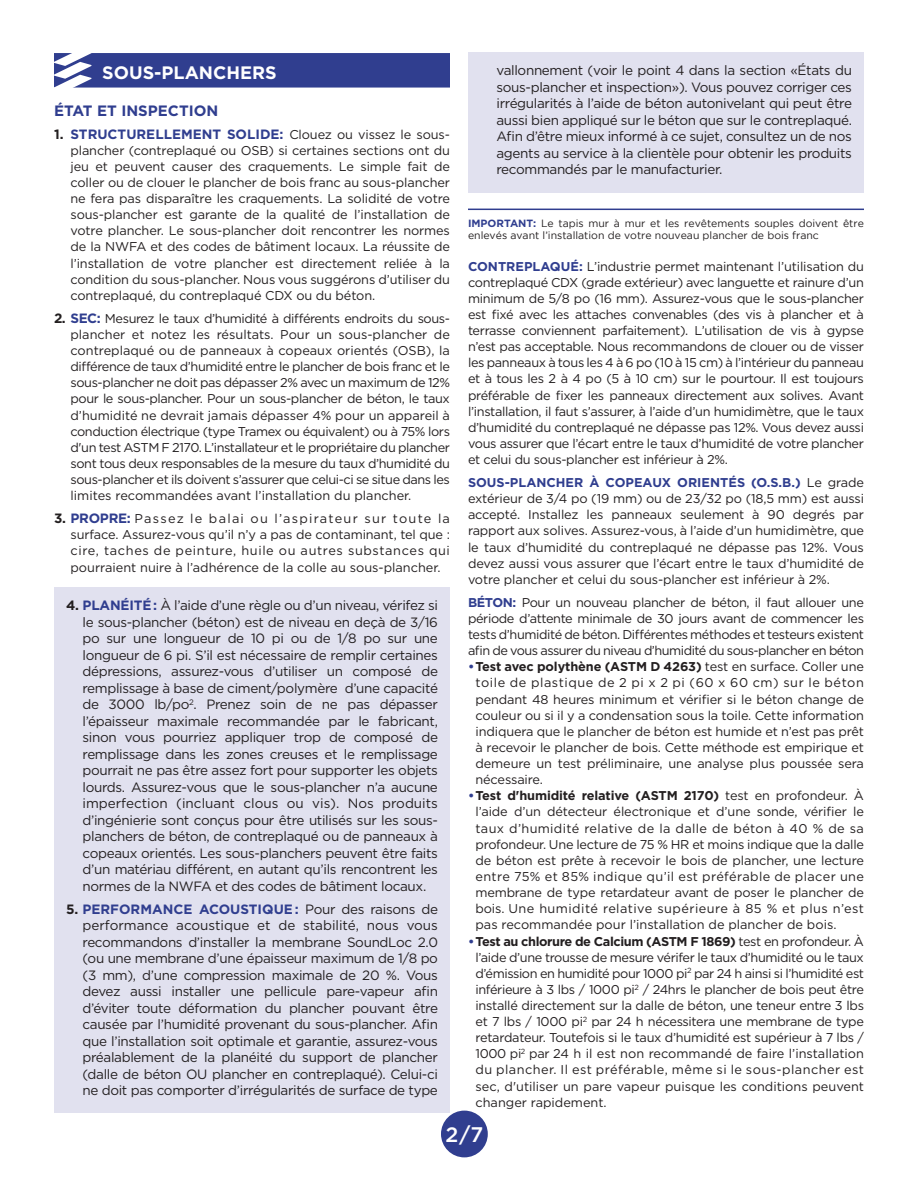
<style>
.page{position:relative;width:918px;height:1188px;background:#fff}
.page>*{position:absolute;margin:0;border:0;box-sizing:border-box;transform-origin:0 0}
.t1{font:500 21px "Gotham";color:#fff}
.t2{font:700 18px "Gotham";color:#fff}
.t3{font:700 15px "Gotham";color:#303e8f}
.t4{font:13.5px/16.5px "Gotham";letter-spacing:-.025em;color:#231f20;text-align:justify}
.t5{font:700 13.5px "Gotham";color:#303e8f}
.t6{font:12.75px/16.2px "Gotham";letter-spacing:-.01em;color:#231f20;text-align:justify}
.t7{font:10.5px/12px "Gotham";color:#231f20}
.s1{color:#231f20}
.s2{font-weight:400;font-size:12.75px;color:#231f20}
.s3{font-weight:700;font-size:13.5px}
.s4{font-weight:700;font-size:13.5px;color:#303e8f}
.s5{font-weight:700}
.s6{font-weight:700;color:#303e8f}
</style>
<div class="page">
<div style="left:441px;top:1111px;width:47px;height:46px;background:#303e8f;border-radius:50%"></div>
<div style="left:54px;top:53px;width:396px;height:35px;background:#303e8f"></div>
<svg style="left:54px;top:53px;width:37px;height:35px"></svg>
<hr style="left:468px;top:209px;width:396px;height:1px;background:#303e8f">
<div style="left:54px;top:588px;width:396px;height:525px;background:#e1e1ef"></div>
<div style="left:468px;top:52px;width:396px;height:141px;background:#e1e1ef"></div>
<h2 class="t2" style="left:102px;top:60px;width:176px">SOUS-PLANCHERS</h2>
<p class="t3" style="left:54px;top:101px;width:166px">ÉTAT ET INSPECTION</p>
<p class="t5" style="left:54px;top:125px;width:397px"><span class="s1">1.</span> STRUCTURELLEMENT SOLIDE: <span class="s2">Clouez ou vissez le sous-</span></p>
<p class="t6" style="left:70px;top:142px;width:381px">plancher (contreplaqué ou OSB) si certaines sections ont du jeu et peuvent causer des craquements. Le simple fait de coller ou de clouer le plancher de bois franc au sous-plancher ne fera pas disparaître les craquements. La solidité de votre sous-plancher est garante de la qualité de l’installation de votre plancher. Le sous-plancher doit rencontrer les normes de la NWFA et des codes de bâtiment locaux. La réussite de l’installation de votre plancher est directement reliée à la condition du sous-plancher. Nous vous suggérons d’utiliser du contreplaqué, du contreplaqué CDX ou du béton.</p>
<p class="t6" style="left:71px;top:310px;width:381px;text-indent:-17px"><span class="s3">2.</span> <span class="s4">SEC:</span> Mesurez le taux d’humidité à différents endroits du sous&shy;plancher et notez les résultats. Pour un sous-plancher de contreplaqué ou de panneaux à copeaux orientés (OSB), la différence de taux d’humidité entre le plancher de bois franc et le sous-plancher ne doit pas dépasser 2% avec un maximum de 12% pour le sous-plancher. Pour un sous-plancher de béton, le taux d’humidité ne devrait jamais dépasser 4% pour un appareil à conduction électrique (type Tramex ou équivalent) ou à 75% lors d'un test ASTM F 2170. L’installateur et le propriétaire du plancher sont tous deux responsables de la mesure du taux d’humidité du sous-plancher et ils doivent s’assurer que celui-ci se situe dans les limites recommandées avant l’installation du plancher.</p>
<p class="t6" style="left:70px;top:510px;width:381px;text-indent:-16px"><span class="s3">3.</span> <span class="s4">PROPRE:</span> Passez le balai ou l’aspirateur sur toute la surface. Assurez-vous qu’il n’y a pas de contaminant, tel que : cire, taches de peinture, huile ou autres substances qui pourraient nuire à l’adhérence de la colle au sous-plancher.</p>
<p class="t4" style="left:82px;top:597px;width:357px;text-indent:-16px"><span class="s5">4.</span> <span class="s6">PLANÉITÉ :</span> À l’aide d’une règle ou d’un niveau, vérifez si le sous-plancher (béton) est de niveau en deçà de 3/16 po sur une longueur de 10 pi ou de 1/8 po sur une longueur de 6 pi. S’il est nécessaire de remplir certaines dépressions, assurez-vous d’utiliser un composé de remplissage à base de ciment/polymère d’une capacité de 3000 lb/po<sup>2</sup>. Prenez soin de ne pas dépasser l’épaisseur maximale recommandée par le fabricant, sinon vous pourriez appliquer trop de composé de remplissage dans les zones creuses et le remplissage pourrait ne pas être assez fort pour supporter les objets lourds. Assurez-vous que le sous-plancher n’a aucune imperfection (incluant clous ou vis). Nos produits d’ingénierie sont conçus pour être utilisés sur les sous&shy;planchers de béton, de contreplaqué ou de panneaux à copeaux orientés. Les sous-planchers peuvent être faits d’un matériau différent, en autant qu’ils rencontrent les normes de la NWFA et des codes de bâtiment locaux.</p>
<p class="t4" style="left:83px;top:900px;width:357px;text-indent:-16px"><span class="s5">5.</span> <span class="s6">PERFORMANCE ACOUSTIQUE :</span> Pour des raisons de performance acoustique et de stabilité, nous vous recommandons d’installer la membrane SoundLoc 2.0 (ou une membrane d’une épaisseur maximum de 1/8 po (3 mm), d’une compression maximale de 20 %. Vous devez aussi installer une pellicule pare-vapeur afin d’éviter toute déformation du plancher pouvant être causée par l’humidité provenant du sous-plancher. Afin que l’installation soit optimale et garantie, assurez-vous préalablement de la planéité du support de plancher (dalle de béton OU plancher en contreplaqué). Celui-ci ne doit pas comporter d’irrégularités de surface de type</p>
<p class="t4" style="left:496px;top:62px;width:357px">vallonnement (voir le point 4 dans la section «États du sous-plancher et inspection»). Vous pouvez corriger ces irrégularités à l’aide de béton autonivelant qui peut être aussi bien appliqué sur le béton que sur le contreplaqué.<br>Afin d’être mieux informé à ce sujet, consultez un de nos agents au service à la clientèle pour obtenir les produits recommandés par le manufacturier.</p>
<p class="t7" style="left:468px;top:217px;width:397px"><span class="s6">IMPORTANT:</span> Le tapis mur à mur et les revêtements souples doivent être enlevés avant l’installation de votre nouveau plancher de bois franc</p>
<p class="t6" style="left:468px;top:258px;width:398px"><span class="s6">CONTREPLAQUÉ:</span> L’industrie permet maintenant l’utilisation du contreplaqué CDX (grade extérieur) avec languette et rainure d’un minimum de 5/8 po (16 mm). Assurez-vous que le sous-plancher est fixé avec les attaches convenables (des vis à plancher et à terrasse conviennent parfaitement). L’utilisation de vis à gypse n’est pas acceptable. Nous recommandons de clouer ou de visser les panneaux à tous les 4 à 6 po (10 à 15 cm) à l’intérieur du panneau et à tous les 2 à 4 po (5 à 10 cm) sur le pourtour. Il est toujours préférable de fixer les panneaux directement aux solives. Avant l’installation, il faut s’assurer, à l’aide d’un humidimètre, que le taux d’humidité du contreplaqué ne dépasse pas 12%. Vous devez aussi vous assurer que l’écart entre le taux d’humidité de votre plancher et celui du sous-plancher est inférieur à 2%.</p>
<p class="t6" style="left:468px;top:474px;width:398px"><span class="s6">SOUS-PLANCHER À COPEAUX ORIENTÉS (O.S.B.)</span> Le grade extérieur de 3/4 po (19 mm) ou de 23/32 po (18,5 mm) est aussi accepté. Installez les panneaux seulement à 90 degrés par rapport aux solives. Assurez-vous, à l’aide d’un humidimètre, que le taux d’humidité du contreplaqué ne dépasse pas 12%. Vous devez aussi vous assurer que l’écart entre le taux d’humidité de votre plancher et celui du sous-plancher est inférieur à 2%.</p>
<p class="t6" style="left:468px;top:594px;width:398px"><span class="s6">BÉTON:</span> Pour un nouveau plancher de béton, il faut allouer une période d’attente minimale de 30 jours avant de commencer les tests d’humidité de béton. Différentes méthodes et testeurs existent afin de vous assurer du niveau d’humidité du sous-plancher en béton</p>
<p class="t6" style="left:475px;top:658px;width:390px;text-indent:-7px"><span class="s6">•</span><span class="s5">Test avec polythène (ASTM D 4263)</span> test en surface. Coller une toile de plastique de 2 pi x 2 pi (60 x 60 cm) sur le béton pendant 48 heures minimum et vérifier si le béton change de couleur ou si il y a condensation sous la toile. Cette information indiquera que le plancher de béton est humide et n’est pas prêt à recevoir le plancher de bois. Cette méthode est empirique et demeure un test préliminaire, une analyse plus poussée sera nécessaire.</p>
<p class="t6" style="left:475px;top:787px;width:390px;text-indent:-7px"><span class="s6">•</span><span class="s5">Test d'humidité relative (ASTM 2170)</span> test en profondeur. À l’aide d’un détecteur électronique et d’une sonde, vérifier le taux d’humidité relative de la dalle de béton à 40 % de sa profondeur. Une lecture de 75 % HR et moins indique que la dalle de béton est prête à recevoir le bois de plancher, une lecture entre 75% et 85% indique qu’il est préférable de placer une membrane de type retardateur avant de poser le plancher de bois. Une humidité relative supérieure à 85 % et plus n’est pas recommandée pour l’installation de plancher de bois.</p>
<p class="t6" style="left:475px;top:933px;width:390px;text-indent:-7px"><span class="s6">•</span><span class="s5">Test au chlorure de Calcium (ASTM F 1869)</span> test en profondeur. À l’aide d’une trousse de mesure vérifer le taux d’humidité ou le taux d’émission en humidité pour 1000 pi<sup>2</sup> par 24 h ainsi si l’humidité est inférieure à 3 lbs / 1000 pi<sup>2</sup> / 24hrs le plancher de bois peut être installé directement sur la dalle de béton, une teneur entre 3 lbs et 7 lbs / 1000 pi<sup>2</sup> par 24 h nécessitera une membrane de type retardateur. Toutefois si le taux d’humidité est supérieur à 7 lbs / 1000 pi<sup>2</sup> par 24 h il est non recommandé de faire l’installation du plancher. Il est préférable, même si le sous-plancher est sec, d'utiliser un pare vapeur puisque les conditions peuvent changer rapidement.</p>
<h1 class="t1" style="left:446px;top:1122px;width:39px">2/7</h1>
</div>
